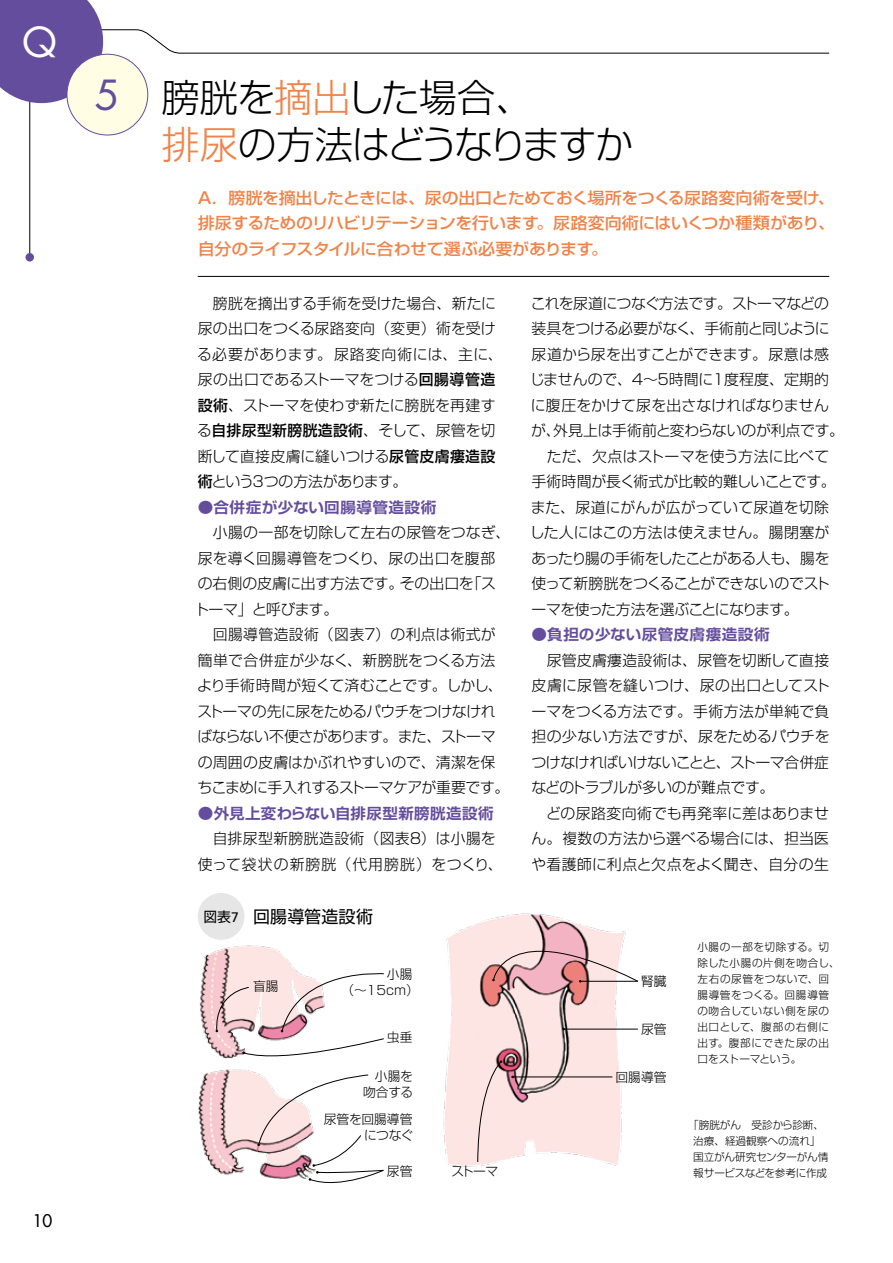
<style>
.page{position:relative;width:893px;height:1263px;background:#fff}
.page>*{position:absolute;margin:0;border:0;box-sizing:border-box;transform-origin:0 0}
.t1{font:40.35px "Futura";color:#654d9d}
.t2{font:40.35px "Futura";color:#fff}
.t3{font:300 38.25px/46.8px "Shin Go Pro";letter-spacing:-.03em;color:#000}
.t4{font:16.95px "Shin Go Pro";letter-spacing:.01em;color:#000}
.t5{font:16.95px "Futura";color:#000}
.t6{font:500 16.2px/25.5px "Shin Go Pro";letter-spacing:-.02em;color:#ef844a;text-align:justify;scale:1.05 1}
.t7{font:300 14.85px/25.5px "Shin Go Pro";letter-spacing:-.005em;color:#000}
.t8{font:700 14.85px "Shin Go Pro De";letter-spacing:.025em;color:#654d9d;scale:1.05 1}
.t9{font:300 14.85px/25.5px "Shin Go Pro";letter-spacing:.025em;color:#000}
.t10{font:13.8px "Shin Go Pro";color:#000}
.t11{font:300 12.75px/15.9px "Shin Go Pro";color:#000;text-align:right}
.t12{font:300 12.75px/15.9px "Shin Go Pro";letter-spacing:-.02em;color:#000;text-align:right}
.t13{font:300 10.65px/15.9px "Shin Go Pro";letter-spacing:.045em;color:#000}
.t14{font:300 10.65px/15.9px "Shin Go Pro";letter-spacing:-.02em;color:#000;text-align:center}
.s1{color:#ef844a}
.s2{font-weight:500}
.s3{font-family:"Frutiger"}
</style>
<div class="page">
<svg style="left:29px;top:29px;width:801px;height:226px"></svg>
<div style="left:0;top:0;width:103px;height:103px;background:#654d9d"></div>
<div style="left:67px;top:54px;width:81px;height:81px;background:#fffde4;border-radius:50%"></div>
<div style="left:67px;top:54px;width:81px;height:81px;border:1px solid #654d9d;border-radius:50%"></div>
<div style="left:26px;top:253px;width:8px;height:8px;background:#654d9d;border-radius:50%"></div>
<div style="left:198px;top:893px;width:46px;height:47px;background:#e6e6e6;border-radius:50%"></div>
<hr style="left:198px;top:276px;width:631px;height:1px;background:#000">
<img style="left:199px;top:945px;width:101px;height:114px">
<img style="left:198px;top:1069px;width:61px;height:106px">
<img style="left:443px;top:913px;width:188px;height:254px">
<svg style="left:281px;top:967px;width:103px;height:65px"></svg>
<svg style="left:215px;top:987px;width:34px;height:45px;background:#dcc0c1"></svg>
<svg style="left:242px;top:1038px;width:142px;height:21px"></svg>
<hr style="left:564px;top:1029px;width:74px;height:1px;background:#000">
<hr style="left:513px;top:1076px;width:99px;height:1px;background:#000">
<svg style="left:477px;top:1060px;width:25px;height:102px;background:#efd8d7"></svg>
<svg style="left:492px;top:914px;width:146px;height:68px"></svg>
<svg style="left:257px;top:1074px;width:127px;height:110px"></svg>
<h1 class="t2" style="left:22px;top:14px;width:36px">Q</h1>
<h1 class="t1" style="left:95px;top:67px;width:26px">5</h1>
<p class="t5" style="left:33px;top:1209px;width:21px">10</p>
<h2 class="t3" style="left:162px;top:70px;width:473px">膀胱を<span class="s1">摘出</span>した場合、<br><span class="s1">排尿</span>の方法はどうなりますか</h2>
<p class="t6" style="left:198px;top:183px;width:608px">A．膀胱を摘出したときには、尿の出口とためておく場所をつくる尿路変向術を受け、排尿するためのリハビリテーションを行います。尿路変向術にはいくつか種類があり、自分のライフスタイルに合わせて選ぶ必要があります。</p>
<p class="t7" style="left:197px;top:288px;width:307px">　膀胱を摘出する手術を受けた場合、新たに尿の出口をつくる尿路変向（変更）術を受ける必要があります。尿路変向術には、主に、尿の出口であるストーマをつける<span class="s2">回腸導管造設術</span>、ストーマを使わず新たに膀胱を再建する<span class="s2">自排尿型新膀胱造設術</span>、そして、尿管を切断して直接皮膚に縫いつける<span class="s2">尿管皮膚瘻造設術</span>という3つの方法があります。</p>
<p class="t8" style="left:198px;top:495px;width:229px">●合併症が少ない回腸導管造設術</p>
<p class="t7" style="left:194px;top:518px;width:317px">　小腸の一部を切除して左右の尿管をつなぎ、尿を導く回腸導管をつくり、尿の出口を腹部の右側の皮膚に出す方法です。その出口を「ストーマ」と呼びます。<br>　回腸導管造設術（図表７）の利点は術式が簡単で合併症が少なく、新膀胱をつくる方法より手術時間が短くて済むことです。しかし、ストーマの先に尿をためるパウチをつけなければならない不便さがあります。また、ストーマの周囲の皮膚はかぶれやすいので、清潔を保ちこまめに手入れするストーマケアが重要です。</p>
<p class="t8" style="left:198px;top:801px;width:283px">●外見上変わらない自排尿型新膀胱造設術</p>
<p class="t9" style="left:198px;top:824px;width:307px">　自排尿型新膀胱造設術（図表８）は小腸を使って袋状の新膀胱（代用膀胱）をつくり、</p>
<p class="t4" style="left:253px;top:902px;width:122px">回腸導管造設術</p>
<p class="t10" style="left:203px;top:905px;width:37px">図表<span class="s3">7</span></p>
<p class="t11" style="left:387px;top:964px;width:27px">小腸</p>
<p class="t11" style="left:253px;top:977px;width:27px">盲腸</p>
<p class="t11" style="left:341px;top:980px;width:79px">（～15cm）</p>
<p class="t11" style="left:387px;top:1028px;width:27px">虫垂</p>
<p class="t11" style="left:363px;top:1066px;width:52px">小腸を吻合する</p>
<p class="t12" style="left:324px;top:1110px;width:91px">尿管を回腸導管につなぐ</p>
<p class="t11" style="left:387px;top:1161px;width:27px">尿管</p>
<p class="t11" style="left:452px;top:1162px;width:48px">ストーマ</p>
<p class="t7" style="left:530px;top:288px;width:316px">これを尿道につなぐ方法です。ストーマなどの装具をつける必要がなく、手術前と同じように尿道から尿を出すことができます。尿意は感じませんので、４～５時間に1度程度、定期的に腹圧をかけて尿を出さなければなりませんが、外見上は手術前と変わらないのが利点です。　ただ、欠点はストーマを使う方法に比べて手術時間が長く術式が比較的難しいことです。また、尿道にがんが広がっていて尿道を切除した人にはこの方法は使えません。腸閉塞があったり腸の手術をしたことがある人も、腸を使って新膀胱をつくることができないのでストーマを使った方法を選ぶことになります。</p>
<p class="t8" style="left:531px;top:622px;width:228px">●負担の少ない尿管皮膚瘻造設術</p>
<p class="t7" style="left:531px;top:646px;width:300px">　尿管皮膚瘻造設術は、尿管を切断して直接皮膚に尿管を縫いつけ、尿の出口としてストーマをつくる方法です。手術方法が単純で負担の少ない方法ですが、尿をためるパウチをつけなければいけないことと、ストーマ合併症などのトラブルが多いのが難点です。<br>　どの尿路変向術でも再発率に差はありません。複数の方法から選べる場合には、担当医や看護師に利点と欠点をよく聞き、自分の生</p>
<p class="t11" style="left:641px;top:972px;width:27px">腎臓</p>
<p class="t11" style="left:641px;top:1019px;width:27px">尿管</p>
<p class="t11" style="left:615px;top:1067px;width:53px">回腸導管</p>
<p class="t13" style="left:697px;top:938px;width:144px">小腸の一部を切除する。切除した小腸の片側を吻合し、左右の尿管をつないで、回腸導管をつくる。回腸導管の吻合していない側を尿の出口として、腹部の右側に出す。腹部にできた尿の出口をストーマという。</p>
<p class="t14" style="left:688px;top:1115px;width:142px">「膀胱がん　受診から診断、治療、経過観察への流れ」国立がん研究センターがん情報サービスなどを参考に作成</p>
</div>
